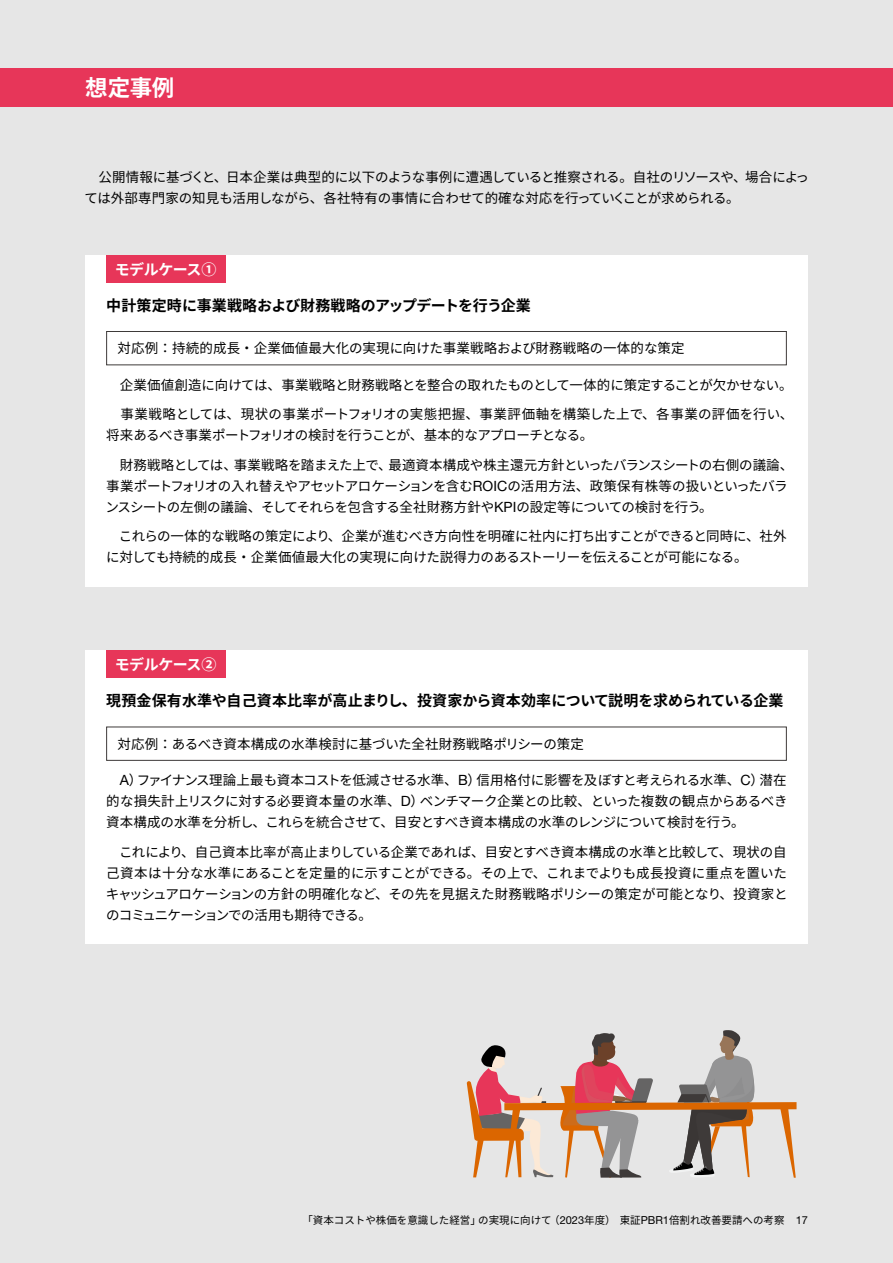
<style>
.page{position:relative;width:893px;height:1263px;background:#e6e6e6}
.page>*{position:absolute;margin:0;border:0;box-sizing:border-box;transform-origin:0 0}
.t1{font:700 22.5px "Noto Sans CJ Kjp";color:#fff}
.t2{font:700 15px "Noto Sans CJ Kjp";letter-spacing:.005em;color:#000}
.t3{font:700 15px "Noto Sans CJ Kjp";letter-spacing:-.035em;color:#fff}
.t4{font:13.5px/21px "Noto Sans CJ Kjp";letter-spacing:-.01em;color:#000}
.t5{font:13.5px/21px "Noto Sans CJ Kjp";letter-spacing:-.03em;color:#000}
.t6{font:13.5px "Noto Sans CJ Kjp";letter-spacing:.01em;color:#000}
.t7{font:10.5px "Noto Sans CJ Kjp";color:#000}
.s1{font-family:"Helvetica Neue LT Std";font-size:14.1px}
.s2{font-family:"Helvetica Neue LT Std";font-size:10.95px}
</style>
<div class="page">
<svg style="left:467px;top:1030px;width:329px;height:148px"></svg>
<div style="left:0;top:68px;width:893px;height:38px;background:#e73659"></div>
<div style="left:85px;top:255px;width:723px;height:332px;background:#fff"></div>
<div style="left:106px;top:331px;width:681px;height:34px;border:1px solid #3e3a39"></div>
<div style="left:106px;top:255px;width:119px;height:28px;background:#e73659"></div>
<div style="left:85px;top:651px;width:723px;height:293px;background:#fff"></div>
<div style="left:106px;top:727px;width:681px;height:34px;border:1px solid #3e3a39"></div>
<div style="left:106px;top:651px;width:119px;height:27px;background:#e73659"></div>
<h1 class="t1" style="left:85px;top:75px;width:91px">想定事例</h1>
<p class="t4" style="left:84px;top:167px;width:726px;text-indent:14px">公開情報に基づくと、日本企業は典型的に以下のような事例に遭遇していると推察される。自社のリソースや、場合によっては外部専門家の知見も活用しながら、各社特有の事情に合わせて的確な対応を行っていくことが求められる。</p>
<p class="t3" style="left:115px;top:261px;width:103px">モデルケース①</p>
<p class="t2" style="left:106px;top:297px;width:426px">中計策定時に事業戦略および財務戦略のアップデートを行う企業</p>
<p class="t6" style="left:118px;top:341px;width:569px">対応例：持続的成長・企業価値最大化の実現に向けた事業戦略および財務戦略の一体的な策定</p>
<p class="t4" style="left:106px;top:370px;width:688px;line-height:29.5px">　企業価値創造に向けては、事業戦略と財務戦略とを整合の取れたものとして一体的に策定することが欠かせない。　事業戦略としては、現状の事業ポートフォリオの実態把握、事業評価軸を構築した上で、各事業の評価を行い、</p>
<p class="t4" style="left:106px;top:421px;width:688px;line-height:29.5px">将来あるべき事業ポートフォリオの検討を行うことが、基本的なアプローチとなる。<br>　財務戦略としては、事業戦略を踏まえた上で、最適資本構成や株主還元方針といったバランスシートの右側の議論、</p>
<p class="t5" style="left:106px;top:476px;width:683px">事業ポートフォリオの入れ替えやアセットアロケーションを含む<span class="s1">ROIC</span>の活用方法、政策保有株等の扱いといったバランスシートの左側の議論、そしてそれらを包含する全社財務方針や<span class="s1">KPI</span>の設定等についての検討を行う。</p>
<p class="t4" style="left:106px;top:526px;width:682px">　これらの一体的な戦略の策定により、企業が進むべき方向性を明確に社内に打ち出すことができると同時に、社外に対しても持続的成長・企業価値最大化の実現に向けた説得力のあるストーリーを伝えることが可能になる。</p>
<p class="t3" style="left:115px;top:656px;width:103px">モデルケース②</p>
<p class="t2" style="left:106px;top:692px;width:679px">現預金保有水準や自己資本比率が高止まりし、投資家から資本効率について説明を求められている企業</p>
<p class="t4" style="left:118px;top:734px;width:468px">対応例：あるべき資本構成の水準検討に基づいた全社財務戦略ポリシーの策定</p>
<p class="t4" style="left:106px;top:770px;width:683px;text-align:justify;text-indent:14px"><span class="s1">A</span>）ファイナンス理論上最も資本コストを低減させる水準、<span class="s1">B</span>）信用格付に影響を及ぼすと考えられる水準、<span class="s1">C</span>）潜在的な損失計上リスクに対する必要資本量の水準、<span class="s1">D</span>）ベンチマーク企業との比較、といった複数の観点からあるべき資本構成の水準を分析し、これらを統合させて、目安とすべき資本構成の水準のレンジについて検討を行う。</p>
<p class="t4" style="left:106px;top:842px;width:683px;text-align:justify">　これにより、自己資本比率が高止まりしている企業であれば、目安とすべき資本構成の水準と比較して、現状の自己資本は十分な水準にあることを定量的に示すことができる。その上で、これまでよりも成長投資に重点を置いたキャッシュアロケーションの方針の明確化など、その先を見据えた財務戦略ポリシーの策定が可能となり、投資家とのコミュニケーションでの活用も期待できる。</p>
<p class="t7" style="left:302px;top:1215px;width:507px">「資本コストや株価を意識した経営」の実現に向けて（<span class="s2">2023</span>年度） 東証<span class="s2">PBR1</span>倍割れ改善要請への考察 <span class="s2">17</span></p>
</div>
